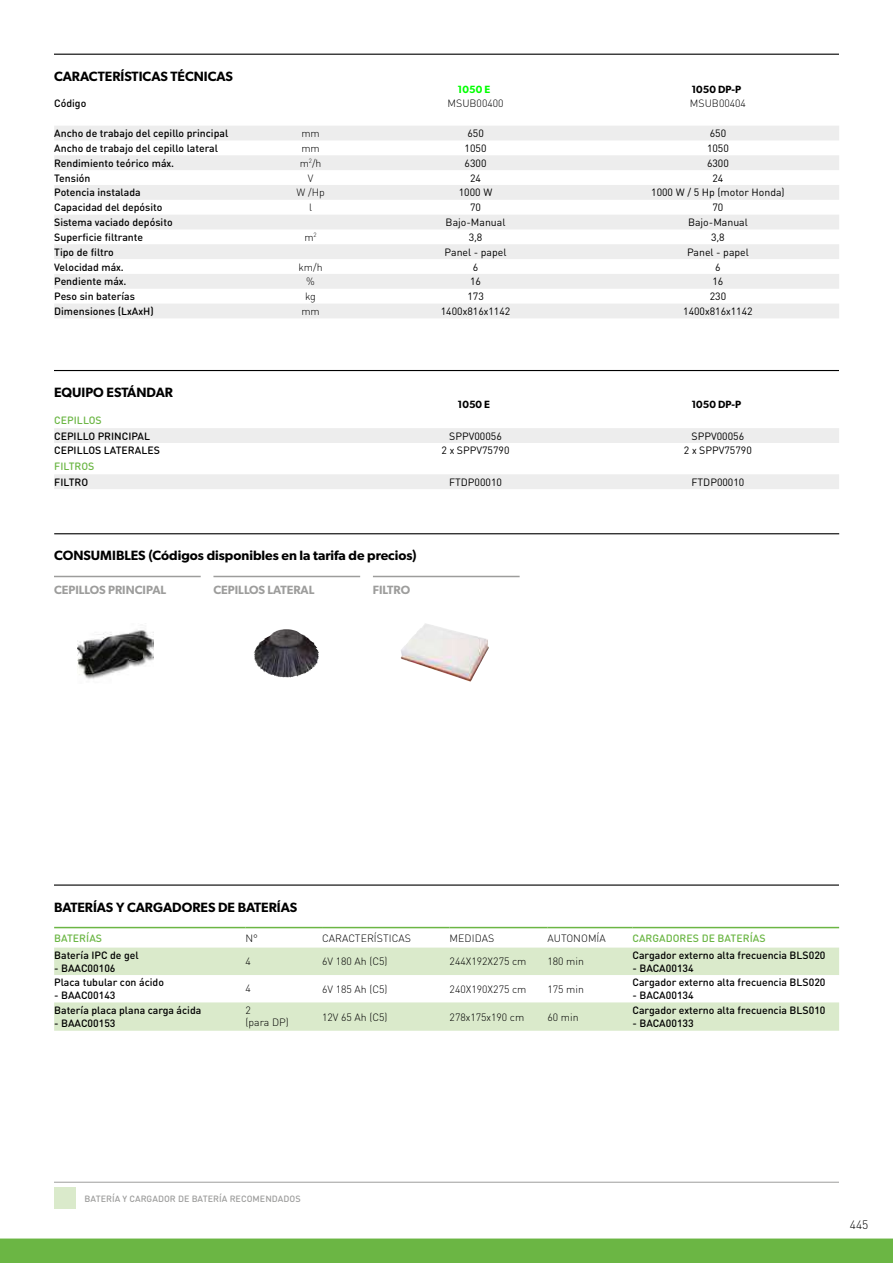
<style>
.page{position:relative;width:893px;height:1263px;background:#fff}
.page>*{position:absolute;margin:0;border:0;box-sizing:border-box;transform-origin:0 0}
.t1{font:600 13.5px "Gibson";color:#000}
.t2{font:600 12px "Gibson";color:#9d9d9c}
.t3{font:300 12px "DIN Round Pro";color:#000}
.t4{font:500 10.5px "DIN Round Pro";color:#000}
.t5{font:10.5px "DIN Round Pro";color:#000}
.t6{font:300 10.5px/12.6px "DIN Round Pro";color:#000}
.t7{font:500 10.5px "DIN Round Pro";letter-spacing:.005em;color:#6bb644}
.t8{font:600 10.5px "Gibson";color:#000}
.t9{font:600 10.5px "Gibson";color:#0f0}
.t10{font:500 9px "DIN Round Pro";letter-spacing:.005em;color:#9d9d9c}
</style>
<div class="page">
<div style="left:0;top:1238px;width:893px;height:25px;background:#6bb644"></div>
<hr style="left:54px;top:54px;width:785px;height:1px;background:#000">
<hr style="left:54px;top:370px;width:785px;height:1px;background:#000">
<hr style="left:54px;top:884px;width:785px;height:2px;background:#000">
<svg style="left:54px;top:126px;width:785px;height:192px;fill:#ededed"></svg>
<div style="left:54px;top:428px;width:785px;height:15px;background:#ededed"></div>
<div style="left:54px;top:474px;width:785px;height:15px;background:#ededed"></div>
<svg style="left:54px;top:947px;width:785px;height:84px;fill:#daeacb"></svg>
<hr style="left:54px;top:927px;width:191px;height:1px;background:#6bb644">
<hr style="left:245px;top:927px;width:77px;height:1px;background:#6bb644">
<hr style="left:322px;top:927px;width:128px;height:1px;background:#6bb644">
<hr style="left:450px;top:927px;width:97px;height:1px;background:#6bb644">
<hr style="left:547px;top:927px;width:85px;height:1px;background:#6bb644">
<hr style="left:632px;top:927px;width:207px;height:1px;background:#6bb644">
<img style="left:253px;top:629px;width:45px;height:48px">
<hr style="left:54px;top:533px;width:785px;height:1px;background:#000">
<hr style="left:54px;top:576px;width:147px;height:1px;background:#9d9d9c">
<hr style="left:373px;top:576px;width:147px;height:1px;background:#9d9d9c">
<hr style="left:213px;top:576px;width:147px;height:1px;background:#9d9d9c">
<img style="left:401px;top:623px;width:88px;height:59px">
<img style="left:77px;top:630px;width:77px;height:49px">
<div style="left:54px;top:1188px;width:21px;height:21px;background:#daeacb"></div>
<hr style="left:54px;top:1182px;width:785px;height:1px;background:#9d9d9c">
<p class="t1" style="left:54px;top:68px;width:180px">CARACTERÍSTICAS TÉCNICAS</p>
<p class="t9" style="left:458px;top:83px;width:34px">1050 E</p>
<p class="t8" style="left:691px;top:83px;width:51px">1050 DP-P</p>
<p class="t4" style="left:54px;top:96px;width:34px">Código</p>
<p class="t6" style="left:448px;top:97px;width:58px">MSUB00400</p>
<p class="t6" style="left:690px;top:97px;width:58px">MSUB00404</p>
<p class="t4" style="left:54px;top:126px;width:176px">Ancho de trabajo del cepillo principal</p>
<p class="t6" style="left:301px;top:127px;width:20px">mm</p>
<p class="t5" style="left:467px;top:126px;width:18px">650</p>
<p class="t5" style="left:710px;top:126px;width:18px">650</p>
<p class="t4" style="left:54px;top:141px;width:165px">Ancho de trabajo del cepillo lateral</p>
<p class="t6" style="left:301px;top:142px;width:20px">mm</p>
<p class="t5" style="left:465px;top:141px;width:23px">1050</p>
<p class="t5" style="left:707px;top:141px;width:23px">1050</p>
<p class="t4" style="left:54px;top:156px;width:121px">Rendimiento teórico máx.</p>
<p class="t6" style="left:300px;top:156px;width:23px">m<sup>2</sup>/h</p>
<p class="t5" style="left:465px;top:156px;width:23px">6300</p>
<p class="t5" style="left:707px;top:156px;width:23px">6300</p>
<p class="t4" style="left:54px;top:171px;width:38px">Tensión</p>
<p class="t6" style="left:308px;top:171px;width:7px">V</p>
<p class="t5" style="left:470px;top:171px;width:12px">24</p>
<p class="t5" style="left:712px;top:171px;width:12px">24</p>
<p class="t4" style="left:54px;top:185px;width:88px">Potencia instalada</p>
<p class="t6" style="left:296px;top:186px;width:30px">W /Hp</p>
<p class="t5" style="left:459px;top:186px;width:35px">1000 W</p>
<p class="t5" style="left:651px;top:186px;width:135px">1000 W / 5 Hp (motor Honda)</p>
<p class="t4" style="left:54px;top:200px;width:110px">Capacidad del depósito</p>
<p class="t6" style="left:309px;top:201px;width:5px">l</p>
<p class="t5" style="left:470px;top:200px;width:12px">70</p>
<p class="t5" style="left:712px;top:200px;width:12px">70</p>
<p class="t4" style="left:54px;top:215px;width:120px">Sistema vaciado depósito</p>
<p class="t5" style="left:446px;top:215px;width:61px">Bajo-Manual</p>
<p class="t5" style="left:688px;top:215px;width:61px">Bajo-Manual</p>
<p class="t4" style="left:54px;top:230px;width:90px">Superficie filtrante</p>
<p class="t6" style="left:304px;top:230px;width:14px">m<sup>2</sup></p>
<p class="t5" style="left:469px;top:230px;width:15px">3,8</p>
<p class="t5" style="left:711px;top:230px;width:15px">3,8</p>
<p class="t4" style="left:54px;top:245px;width:61px">Tipo de filtro</p>
<p class="t5" style="left:445px;top:245px;width:63px">Panel - papel</p>
<p class="t5" style="left:687px;top:245px;width:63px">Panel - papel</p>
<p class="t4" style="left:54px;top:260px;width:71px">Velocidad máx.</p>
<p class="t6" style="left:299px;top:260px;width:26px">km/h</p>
<p class="t5" style="left:473px;top:260px;width:7px">6</p>
<p class="t5" style="left:715px;top:260px;width:7px">6</p>
<p class="t4" style="left:54px;top:274px;width:74px">Pendiente máx.</p>
<p class="t6" style="left:306px;top:275px;width:10px">%</p>
<p class="t5" style="left:470px;top:275px;width:12px">16</p>
<p class="t5" style="left:712px;top:275px;width:12px">16</p>
<p class="t4" style="left:54px;top:289px;width:82px">Peso sin baterías</p>
<p class="t6" style="left:305px;top:290px;width:12px">kg</p>
<p class="t5" style="left:467px;top:289px;width:18px">173</p>
<p class="t5" style="left:710px;top:289px;width:18px">230</p>
<p class="t4" style="left:54px;top:304px;width:101px">Dimensiones (LxAxH)</p>
<p class="t6" style="left:301px;top:305px;width:20px">mm</p>
<p class="t5" style="left:441px;top:304px;width:71px">1400x816x1142</p>
<p class="t5" style="left:683px;top:304px;width:71px">1400x816x1142</p>
<p class="t1" style="left:54px;top:384px;width:121px">EQUIPO ESTÁNDAR</p>
<p class="t8" style="left:458px;top:398px;width:34px">1050 E</p>
<p class="t8" style="left:691px;top:398px;width:51px">1050 DP-P</p>
<p class="t7" style="left:54px;top:413px;width:49px">CEPILLOS</p>
<p class="t4" style="left:54px;top:429px;width:97px">CEPILLO PRINCIPAL</p>
<p class="t5" style="left:449px;top:429px;width:54px">SPPV00056</p>
<p class="t5" style="left:692px;top:429px;width:54px">SPPV00056</p>
<p class="t4" style="left:54px;top:443px;width:107px">CEPILLOS LATERALES</p>
<p class="t5" style="left:442px;top:444px;width:69px">2 x SPPV75790</p>
<p class="t5" style="left:684px;top:444px;width:69px">2 x SPPV75790</p>
<p class="t7" style="left:54px;top:459px;width:42px">FILTROS</p>
<p class="t4" style="left:54px;top:475px;width:36px">FILTRO</p>
<p class="t5" style="left:449px;top:475px;width:54px">FTDP00010</p>
<p class="t5" style="left:691px;top:475px;width:54px">FTDP00010</p>
<p class="t1" style="left:54px;top:548px;width:364px">CONSUMIBLES (Códigos disponibles en la tarifa de precios)</p>
<p class="t2" style="left:54px;top:583px;width:114px">CEPILLOS PRINCIPAL</p>
<p class="t2" style="left:213px;top:583px;width:102px">CEPILLOS LATERAL</p>
<p class="t2" style="left:373px;top:583px;width:39px">FILTRO</p>
<p class="t1" style="left:54px;top:899px;width:245px">BATERÍAS Y CARGADORES DE BATERÍAS</p>
<p class="t7" style="left:54px;top:931px;width:50px">BATERÍAS</p>
<p class="t6" style="left:246px;top:931px;width:14px">N°</p>
<p class="t6" style="left:322px;top:931px;width:90px">CARACTERÍSTICAS</p>
<p class="t6" style="left:450px;top:931px;width:46px">MEDIDAS</p>
<p class="t6" style="left:547px;top:931px;width:60px">AUTONOMÍA</p>
<p class="t7" style="left:632px;top:931px;width:135px">CARGADORES DE BATERÍAS</p>
<p class="t4" style="left:54px;top:948px;width:86px">Batería IPC de gel</p>
<p class="t4" style="left:54px;top:961px;width:63px">- BAAC00106</p>
<p class="t4" style="left:632px;top:948px;width:195px">Cargador externo alta frecuencia BLS020</p>
<p class="t4" style="left:632px;top:961px;width:63px">- BACA00134</p>
<p class="t6" style="left:245px;top:954px;width:7px">4</p>
<p class="t6" style="left:322px;top:955px;width:67px">6V 180 Ah (C5)</p>
<p class="t6" style="left:450px;top:955px;width:78px">244X192X275 cm</p>
<p class="t6" style="left:547px;top:955px;width:38px">180 min</p>
<p class="t4" style="left:54px;top:975px;width:111px">Placa tubular con ácido</p>
<p class="t4" style="left:54px;top:988px;width:63px">- BAAC00143</p>
<p class="t4" style="left:54px;top:1003px;width:149px">Batería placa plana carga ácida</p>
<p class="t4" style="left:54px;top:1016px;width:63px">- BAAC00153</p>
<p class="t6" style="left:245px;top:982px;width:7px">4</p>
<p class="t6" style="left:322px;top:982px;width:67px">6V 185 Ah (C5)</p>
<p class="t6" style="left:450px;top:982px;width:78px">240X190X275 cm</p>
<p class="t6" style="left:547px;top:982px;width:38px">175 min</p>
<p class="t6" style="left:245px;top:1003px;width:45px">2<br>(para DP)</p>
<p class="t6" style="left:322px;top:1010px;width:67px">12V 65 Ah (C5)</p>
<p class="t6" style="left:450px;top:1010px;width:76px">278x175x190 cm</p>
<p class="t6" style="left:547px;top:1010px;width:33px">60 min</p>
<p class="t4" style="left:632px;top:975px;width:195px">Cargador externo alta frecuencia BLS020</p>
<p class="t4" style="left:632px;top:988px;width:63px">- BACA00134</p>
<p class="t4" style="left:632px;top:1003px;width:195px">Cargador externo alta frecuencia BLS010</p>
<p class="t4" style="left:632px;top:1016px;width:63px">- BACA00133</p>
<p class="t10" style="left:85px;top:1192px;width:218px">BATERÍA Y CARGADOR DE BATERÍA RECOMENDADOS</p>
<p class="t3" style="left:850px;top:1216px;width:20px">445</p>
</div>
